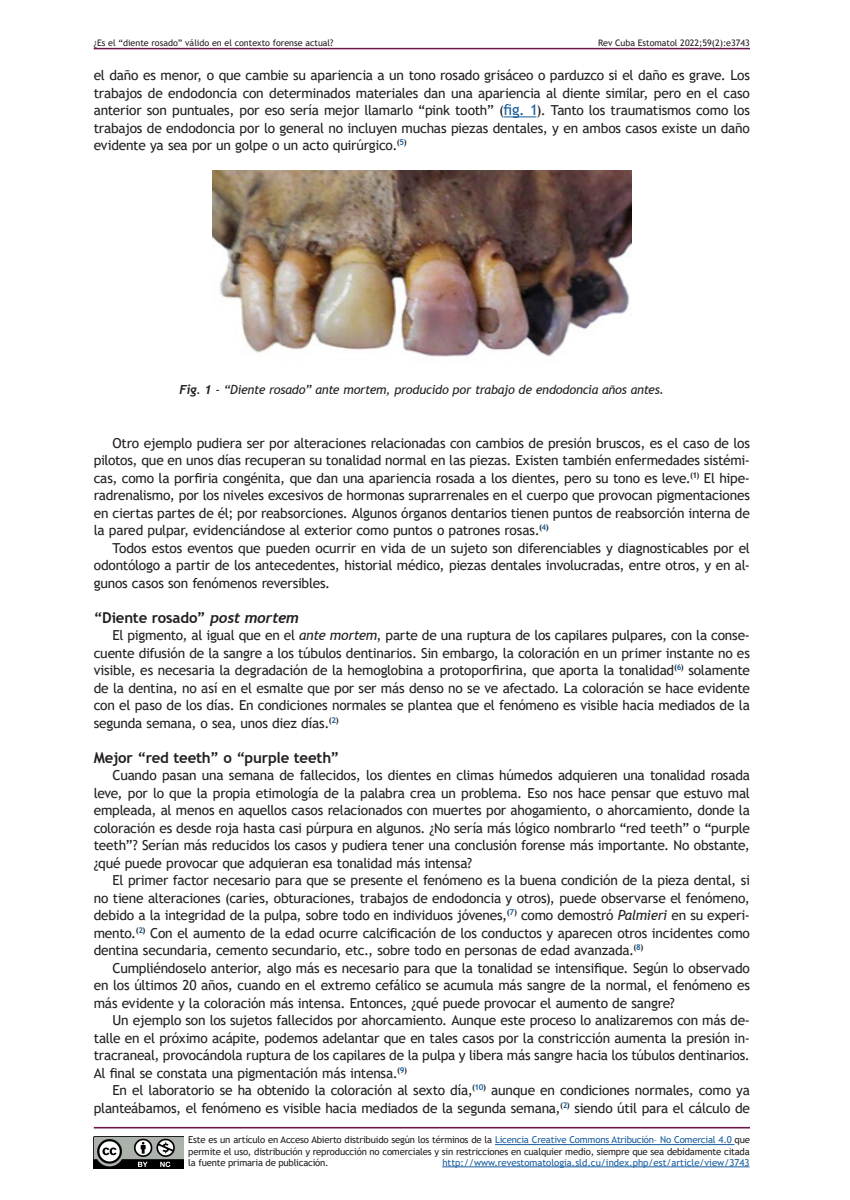
<style>
.page{position:relative;width:850px;height:1200px;background:#fff}
.page>*{position:absolute;margin:0;border:0;box-sizing:border-box;transform-origin:0 0}
._02_Val{font:700 15px "Trebuchet MS";letter-spacing:-.015em;color:#231f20}
._00_Cuerpo_de_texto{font:13.75px/17.5px "Trebuchet MS";letter-spacing:-.015em;color:#231f20;text-align:justify}
.Textos_figura_y_tabl{font:italic 12.5px "Trebuchet MS";letter-spacing:-.015em;color:#231f20}
.t1{font:9.56px/11.5px "Trebuchet MS";letter-spacing:-.02em;color:#231f20;text-align:justify}
.t2{font:9.56px "Trebuchet MS";color:#175d9e}
.t3{font:8.94px "Trebuchet MS";color:#231f20}
.s1{font-size:15px;color:#175d9e}
.s2{font-family:"Trebuchet";font-weight:700}
.s3{font-family:"Trebuchet";font-style:italic}
.s4{font-style:italic}
.s5{color:#175d9e}
</style>
<div class="page">
<hr style="left:495px;top:1144px;width:240px;height:1px;background:#175d9e">
<hr style="left:442px;top:1167px;width:308px;height:1px;background:#175d9e">
<img style="left:94px;top:1136px;width:90px;height:33px">
<hr style="left:94px;top:1127px;width:656px;height:1px;background:#6d164b">
<hr style="left:94px;top:48px;width:656px;height:1px;background:#6d164b">
<hr style="left:504px;top:116px;width:32px;height:1px;background:#175d9e">
<img style="left:212px;top:170px;width:419px;height:187px">
<p class="t3" style="left:94px;top:37px;width:241px">¿Es el “diente rosado” válido en el contexto forense actual?</p>
<p class="t3" style="left:598px;top:37px;width:153px">Rev Cuba Estomatol 2022;59(2):e3743</p>
<p class="_00_Cuerpo_de_texto" style="left:94px;top:66px;width:658px">el daño es menor, o que cambie su apariencia a un tono rosado grisáceo o parduzco si el daño es grave. Los trabajos de endodoncia con determinados materiales dan una apariencia al diente similar, pero en el caso anterior son puntuales, por eso sería mejor llamarlo “pink tooth” (<span class="s1">fig. 1</span>). Tanto los traumatismos como los trabajos de endodoncia por lo general no incluyen muchas piezas dentales, y en ambos casos existe un daño evidente ya sea por un golpe o un acto quirúrgico.<sup>(</sup><sup>5</sup><sup>)</sup></p>
<p class="Textos_figura_y_tabl" style="left:180px;top:382px;width:486px"><span class="s2">Fig. 1</span> - “Diente rosado” ante mortem, producido por trabajo de endodoncia años antes.</p>
<p class="_00_Cuerpo_de_texto" style="left:94px;top:434px;width:658px;text-indent:19px">Otro ejemplo pudiera ser por alteraciones relacionadas con cambios de presión bruscos, es el caso de los pilotos, que en unos días recuperan su tonalidad normal en las piezas. Existen también enfermedades sistémi&shy;cas, como la porfiria congénita, que dan una apariencia rosada a los dientes, pero su tono es leve.<sup>(1)</sup> El hipe&shy;radrenalismo, por los niveles excesivos de hormonas suprarrenales en el cuerpo que provocan pigmentaciones en ciertas partes de él; por reabsorciones. Algunos órganos dentarios tienen puntos de reabsorción interna de la pared pulpar, evidenciándose al exterior como puntos o patrones rosas.<sup>(</sup><sup>4</sup><sup>)</sup></p>
<p class="_00_Cuerpo_de_texto" style="left:94px;top:539px;width:658px;text-indent:19px">Todos estos eventos que pueden ocurrir en vida de un sujeto son diferenciables y diagnosticables por el odontólogo a partir de los antecedentes, historial médico, piezas dentales involucradas, entre otros, y en al&shy;gunos casos son fenómenos reversibles.</p>
<p class="_02_Val" style="left:94px;top:608px;width:206px">“Diente rosado” <span class="s3">post mortem</span></p>
<p class="_00_Cuerpo_de_texto" style="left:94px;top:626px;width:658px;text-indent:19px">El pigmento, al igual que en el <span class="s4">ante mortem</span>, parte de una ruptura de los capilares pulpares, con la conse&shy;cuente difusión de la sangre a los túbulos dentinarios. Sin embargo, la coloración en un primer instante no es visible, es necesaria la degradación de la hemoglobina a protoporfirina, que aporta la tonalidad<sup>(</sup><sup>6</sup><sup>)</sup> solamente de la dentina, no así en el esmalte que por ser más denso no se ve afectado. La coloración se hace evidente con el paso de los días. En condiciones normales se plantea que el fenómeno es visible hacia mediados de la segunda semana, o sea, unos diez días.<sup>(</sup><sup>2</sup><sup>)</sup></p>
<p class="_02_Val" style="left:94px;top:748px;width:247px">Mejor “red teeth” o “purple teeth”</p>
<p class="_00_Cuerpo_de_texto" style="left:94px;top:766px;width:658px;text-indent:19px">Cuando pasan una semana de fallecidos, los dientes en climas húmedos adquieren una tonalidad rosada leve, por lo que la propia etimología de la palabra crea un problema. Eso nos hace pensar que estuvo mal empleada, al menos en aquellos casos relacionados con muertes por ahogamiento, o ahorcamiento, donde la coloración es desde roja hasta casi púrpura en algunos. ¿No sería más lógico nombrarlo “red teeth” o “purple teeth”? Serían más reducidos los casos y pudiera tener una conclusión forense más importante. No obstante, ¿qué puede provocar que adquieran esa tonalidad más intensa?</p>
<p class="_00_Cuerpo_de_texto" style="left:94px;top:871px;width:658px;text-indent:19px">El primer factor necesario para que se presente el fenómeno es la buena condición de la pieza dental, si no tiene alteraciones (caries, obturaciones, trabajos de endodoncia y otros), puede observarse el fenómeno, debido a la integridad de la pulpa, sobre todo en individuos jóvenes,<sup>(</sup><sup>7</sup><sup>)</sup> como demostró <span class="s4">Palmieri</span> en su experi&shy;mento.<sup>(</sup><sup>2</sup><sup>)</sup> Con el aumento de la edad ocurre calcificación de los conductos y aparecen otros incidentes como dentina secundaria, cemento secundario, etc., sobre todo en personas de edad avanzada.<sup>(</sup><sup>8</sup><sup>)</sup></p>
<p class="_00_Cuerpo_de_texto" style="left:94px;top:959px;width:658px;text-indent:19px">Cumpliéndoselo anterior, algo más es necesario para que la tonalidad se intensifique. Según lo observado en los últimos 20 años, cuando en el extremo cefálico se acumula más sangre de la normal, el fenómeno es más evidente y la coloración más intensa. Entonces, ¿qué puede provocar el aumento de sangre?</p>
<p class="_00_Cuerpo_de_texto" style="left:94px;top:1011px;width:658px;text-indent:19px">Un ejemplo son los sujetos fallecidos por ahorcamiento. Aunque este proceso lo analizaremos con más de&shy;talle en el próximo acápite, podemos adelantar que en tales casos por la constricción aumenta la presión in&shy;tracraneal, provocándola ruptura de los capilares de la pulpa y libera más sangre hacia los túbulos dentinarios.<br>Al final se constata una pigmentación más intensa.<sup>(</sup><sup>9</sup><sup>)</sup></p>
<p class="_00_Cuerpo_de_texto" style="left:94px;top:1081px;width:658px;text-align:right">En el laboratorio se ha obtenido la coloración al sexto día,<sup>(</sup><sup>10</sup><sup>)</sup> aunque en condiciones normales, como ya planteábamos, el fenómeno es visible hacia mediados de la segunda semana,<sup>(</sup><sup>2</sup><sup>)</sup> siendo útil para el cálculo de</p>
<p class="t1" style="left:188px;top:1134px;width:563px">Este es un artículo en Acceso Abierto distribuido según los términos de la <span class="s5">Licencia Creative Commons Atribución– No Comercial 4.0</span> que permite el uso, distribución y reproducción no comerciales y sin restricciones en cualquier medio, siempre que sea debidamente citada la fuente primaria de publicación.</p>
<p class="t2" style="left:442px;top:1156px;width:309px">http://www.revestomatologia.sld.cu/index.php/est/article/view/3743</p>
</div>
